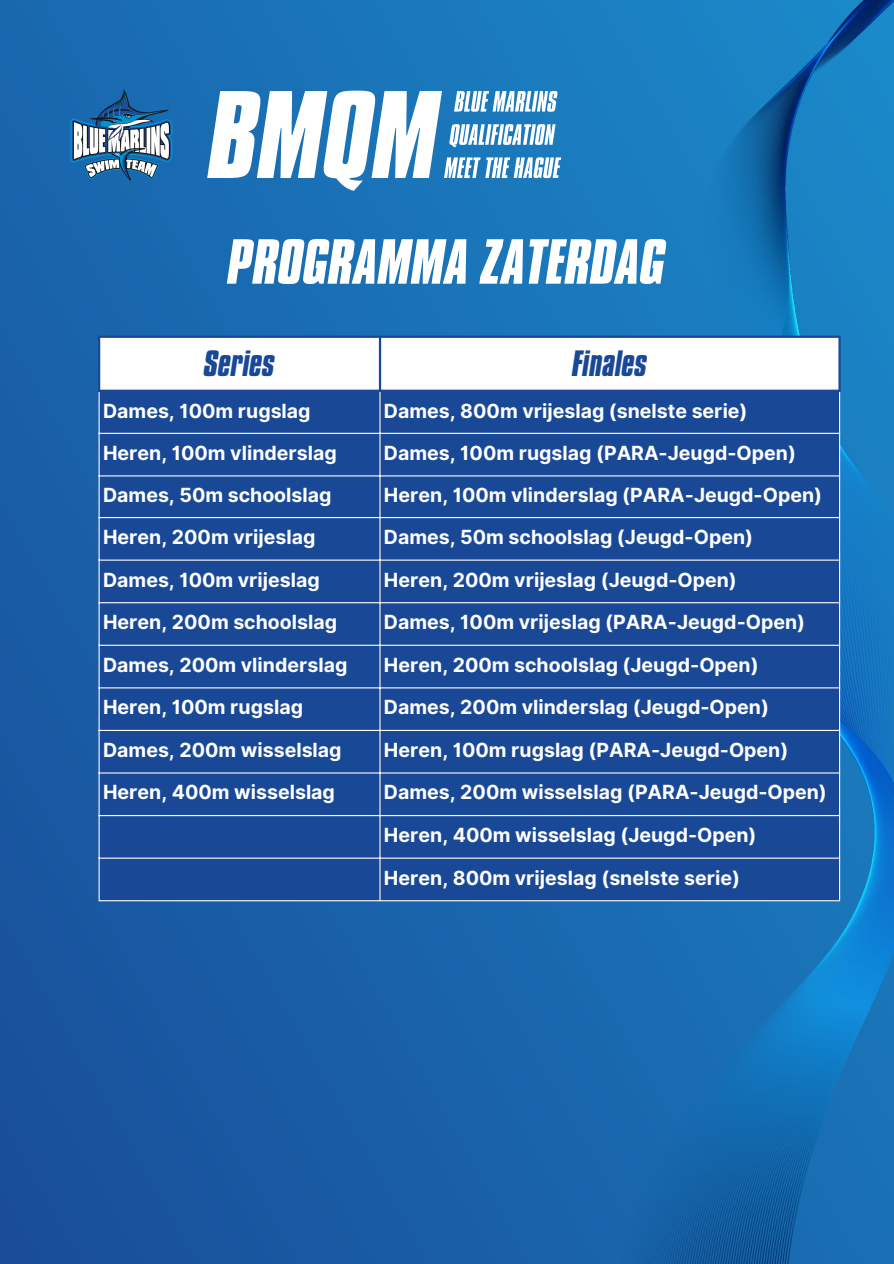
<style>
.page{position:relative;width:894px;height:1264px;background:#fff}
.page>*{position:absolute;margin:0;border:0;box-sizing:border-box;transform-origin:0 0}
.t1{font:italic 700 54.75px "Compacta BT";color:#fff}
.t2{font:italic 700 31.5px "Compacta BT";color:#194996}
.t3{font:700 19.5px "Inter";color:#fff}
</style>
<div class="page">
<div style="left:0;top:0;width:893px;height:1263px;background:linear-gradient(to bottom,#196cb2,#19539e)"></div>
<svg style="left:70px;top:89px;width:102px;height:91px"></svg>
<img style="left:521px;top:0;width:372px;height:1263px">
<svg style="left:207px;top:91px;width:354px;height:100px"></svg>
<svg style="left:100px;top:338px;width:738px;height:51px"></svg>
<div style="left:100px;top:392px;width:738px;height:508px;background:#194996"></div>
<hr style="left:98px;top:392px;width:2px;height:508px;background:#fff">
<hr style="left:379px;top:392px;width:1px;height:508px;background:#fff">
<hr style="left:838px;top:392px;width:1px;height:508px;background:#fff">
<hr style="left:98px;top:433px;width:741px;height:1px;background:#fff">
<hr style="left:98px;top:475px;width:741px;height:1px;background:#fff">
<hr style="left:98px;top:517px;width:741px;height:1px;background:#fff">
<hr style="left:98px;top:559px;width:741px;height:1px;background:#fff">
<hr style="left:98px;top:602px;width:741px;height:1px;background:#fff">
<hr style="left:98px;top:644px;width:741px;height:2px;background:#fff">
<hr style="left:98px;top:687px;width:741px;height:1px;background:#fff">
<hr style="left:98px;top:730px;width:741px;height:1px;background:#fff">
<hr style="left:98px;top:772px;width:741px;height:1px;background:#fff">
<hr style="left:98px;top:815px;width:741px;height:1px;background:#fff">
<hr style="left:98px;top:857px;width:741px;height:1px;background:#fff">
<hr style="left:98px;top:900px;width:741px;height:1px;background:#fff">
<hr style="left:98px;top:338px;width:2px;height:51px;background:#194996">
<hr style="left:379px;top:338px;width:2px;height:51px;background:#194996">
<hr style="left:838px;top:338px;width:2px;height:51px;background:#194996">
<hr style="left:98px;top:335px;width:742px;height:3px;background:#194996">
<hr style="left:98px;top:389px;width:742px;height:3px;background:#194996">
<p class="t1" style="left:228px;top:228px;width:439px">PROGRAMMA ZATERDAG</p>
<p class="t2" style="left:204px;top:344px;width:72px">Series</p>
<p class="t2" style="left:572px;top:344px;width:76px">Finales</p>
<p class="t3" style="left:103px;top:399px;width:209px">Dames, 100m rugslag</p>
<p class="t3" style="left:384px;top:399px;width:365px">Dames, 800m vrijeslag (snelste serie)</p>
<h1 class="t3" style="left:103px;top:441px;width:235px">Heren, 100m vlinderslag</h1>
<p class="t3" style="left:384px;top:441px;width:413px">Dames, 100m rugslag (PARA-Jeugd-Open)</p>
<p class="t3" style="left:103px;top:483px;width:230px">Dames, 50m schoolslag</p>
<p class="t3" style="left:384px;top:483px;width:439px">Heren, 100m vlinderslag (PARA-Jeugd-Open)</p>
<p class="t3" style="left:103px;top:525px;width:214px">Heren, 200m vrijeslag</p>
<p class="t3" style="left:384px;top:525px;width:370px">Dames, 50m schoolslag (Jeugd-Open)</p>
<p class="t3" style="left:103px;top:568px;width:218px">Dames, 100m vrijeslag</p>
<p class="t3" style="left:384px;top:568px;width:354px">Heren, 200m vrijeslag (Jeugd-Open)</p>
<p class="t3" style="left:103px;top:610px;width:235px">Heren, 200m schoolslag</p>
<p class="t3" style="left:384px;top:610px;width:422px">Dames, 100m vrijeslag (PARA-Jeugd-Open)</p>
<p class="t3" style="left:103px;top:653px;width:246px">Dames, 200m vlinderslag</p>
<p class="t3" style="left:384px;top:653px;width:376px">Heren, 200m schoolslag (Jeugd-Open)</p>
<p class="t3" style="left:103px;top:695px;width:201px">Heren, 100m rugslag</p>
<p class="t3" style="left:384px;top:695px;width:386px">Dames, 200m vlinderslag (Jeugd-Open)</p>
<p class="t3" style="left:103px;top:738px;width:240px">Dames, 200m wisselslag</p>
<p class="t3" style="left:384px;top:738px;width:406px">Heren, 100m rugslag (PARA-Jeugd-Open)</p>
<p class="t3" style="left:103px;top:780px;width:233px">Heren, 400m wisselslag</p>
<p class="t3" style="left:384px;top:780px;width:444px">Dames, 200m wisselslag (PARA-Jeugd-Open)</p>
<p class="t3" style="left:384px;top:823px;width:374px">Heren, 400m wisselslag (Jeugd-Open)</p>
<p class="t3" style="left:384px;top:865px;width:357px">Heren, 800m vrijeslag (snelste serie)</p>
</div>
